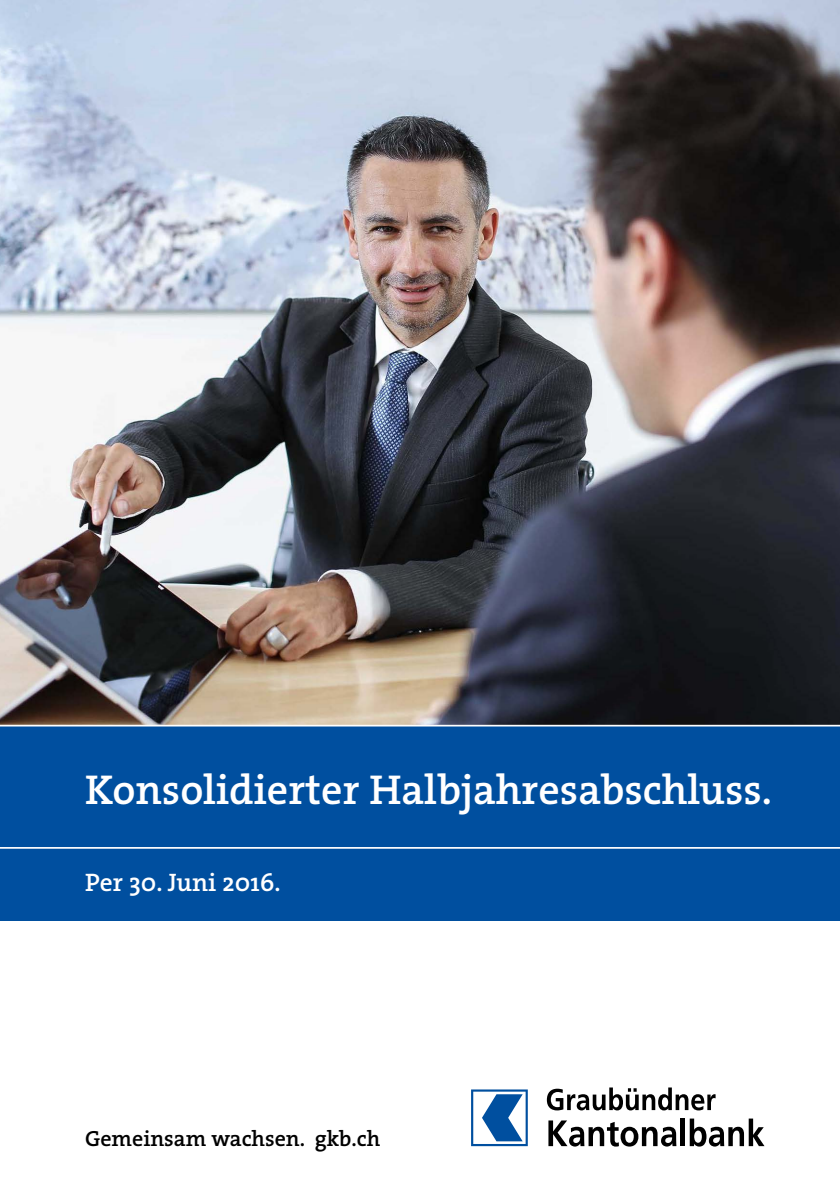
<style>
.page{position:relative;width:840px;height:1191px;background:#fff}
.page>*{position:absolute;margin:0;border:0;box-sizing:border-box;transform-origin:0 0}
.t1{font:42px "The Serif HP6 Se Bld";color:#fff}
.t2{font:25.4px "The Serif HP6 Se Bld";color:#fff}
.t3{font:22px "The Serif HP6 Se Bld";color:#000}
</style>
<div class="page">
<img style="left:0;top:0;width:839px;height:725px">
<div style="left:0;top:726px;width:839px;height:194px;background:#004f9f"></div>
<hr style="left:0;top:847px;width:839px;height:1px;background:#fff">
<svg style="left:471px;top:1089px;width:56px;height:57px"></svg>
<svg style="left:546px;top:1087px;width:169px;height:23px"></svg>
<svg style="left:548px;top:1120px;width:128px;height:26px"></svg>
<hr style="left:680px;top:1118px;width:4px;height:28px;background:#000">
<svg style="left:689px;top:1118px;width:75px;height:28px"></svg>
<p class="t1" style="left:85px;top:762px;width:688px">Konsolidierter Halbjahresabschluss.</p>
<p class="t2" style="left:85px;top:865px;width:197px">Per 30. Juni 2016.</p>
<p class="t3" style="left:85px;top:1124px;width:296px">Gemeinsam wachsen. gkb.ch</p>
</div>
